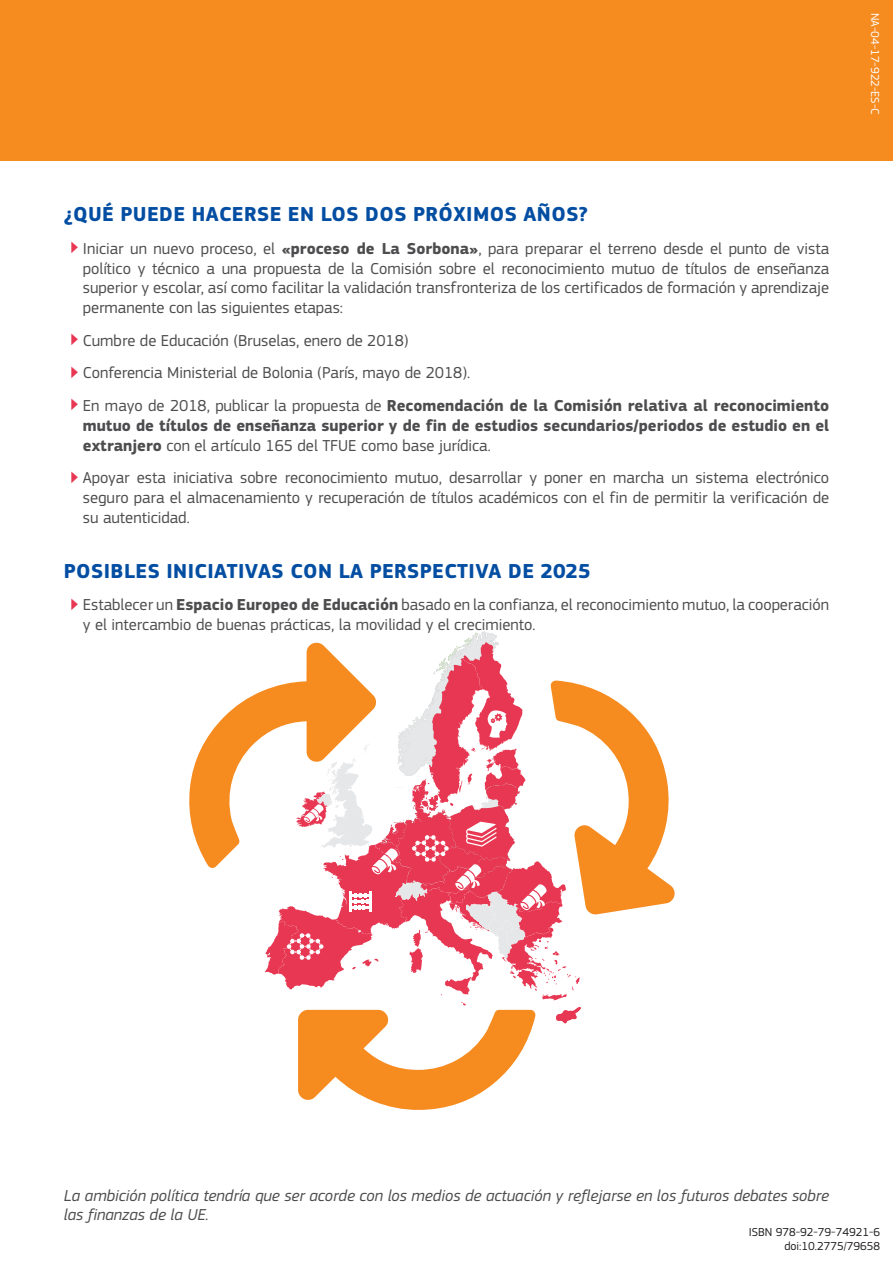
<style>
.page{position:relative;width:893px;height:1263px;background:#fff}
.page>*{position:absolute;margin:0;border:0;box-sizing:border-box;transform-origin:0 0}
.title_2_sb7{font:700 21px "EC Square Sans Pro";letter-spacing:.02em;color:#034ea2}
.title_2_break{font:700 21px "EC Square Sans Pro";letter-spacing:.02em;color:#034ea2}
.t1{font:16.5px/19.8px "EC Square Sans Pro";color:#4d4d4f;text-align:justify}
.t2{font:700 16.5px/19.8px "EC Square Sans Pro";color:#4d4d4f;text-align:justify}
.t3{font:italic 16.5px/19.8px "EC Square Sans Pro";color:#4d4d4f}
.t4{font:12px/14.4px "EC Square Sans Pro";color:#231f20;text-align:right}
.t5{font:12px "EC Square Sans Pro";color:#fff}
.s1{font-size:28.05px;color:#e73753}
.s2{font-weight:700}
.s3{font-weight:400;font-size:28.05px;color:#e73753}
.s4{font-weight:400}
</style>
<div class="page">
<div style="left:0;top:0;width:893px;height:161px;background:#f68b20"></div>
<svg style="left:189px;top:631px;width:486px;height:479px"></svg>
<p class="title_2_break" style="left:64px;top:202px;width:526px">¿QUÉ PUEDE HACERSE EN LOS DOS PRÓXIMOS AÑOS?</p>
<p class="t1" style="left:83px;top:239px;width:748px;text-indent:-13px"><span class="s1">‣</span> Iniciar un nuevo proceso, el <span class="s2">«proceso de La Sorbona»</span>, para preparar el terreno desde el punto de vista político y técnico a una propuesta de la Comisión sobre el reconocimiento mutuo de títulos de enseñanza superior y escolar, así como facilitar la validación transfronteriza de los certificados de formación y aprendizaje permanente con las siguientes etapas:</p>
<p class="t1" style="left:70px;top:331px;width:340px"><span class="s1">‣</span> Cumbre de Educación (Bruselas, enero de 2018)</p>
<p class="t1" style="left:70px;top:363px;width:402px"><span class="s1">‣</span> Conferencia Ministerial de Bolonia (París, mayo de 2018).</p>
<p class="t2" style="left:83px;top:396px;width:748px;text-indent:-13px"><span class="s3">‣</span> <span class="s4">En mayo de 2018, publicar la propuesta de</span> Recomendación de la Comisión relativa al reconocimiento mutuo de títulos de enseñanza superior y de fin de estudios secundarios/periodos de estudio en el extranjero <span class="s4">con el artículo 165 del TFUE como base jurídica.</span></p>
<p class="t1" style="left:83px;top:468px;width:748px;text-indent:-13px"><span class="s1">‣</span> Apoyar esta iniciativa sobre reconocimiento mutuo, desarrollar y poner en marcha un sistema electrónico seguro para el almacenamiento y recuperación de títulos académicos con el fin de permitir la verificación de su autenticidad.</p>
<p class="title_2_sb7" style="left:64px;top:558px;width:528px">POSIBLES INICIATIVAS CON LA PERSPECTIVA DE 2025</p>
<p class="t1" style="left:83px;top:595px;width:748px;text-indent:-13px"><span class="s1">‣</span> Establecer un <span class="s2">Espacio Europeo de Educación</span> basado en la confianza, el reconocimiento mutuo, la cooperación y el intercambio de buenas prácticas, la movilidad y el crecimiento.</p>
<p class="t5" style="left:882px;top:13px;width:104px;rotate:90deg">NA-04-17-922-ES-N</p>
<p class="t5" style="left:882px;top:108px;width:8px;rotate:90deg">C</p>
<p class="t3" style="left:64px;top:1185px;width:767px">La ambición política tendría que ser acorde con los medios de actuación y reflejarse en los futuros debates sobre las finanzas de la UE.</p>
<p class="t4" style="left:749px;top:1225px;width:133px">ISBN 978-92-79-74943-8 doi:10.2775/879037</p>
<p class="t4" style="left:784px;top:1225px;width:97px">21 6<br>doi:10.2 75/ 658</p>
</div>
